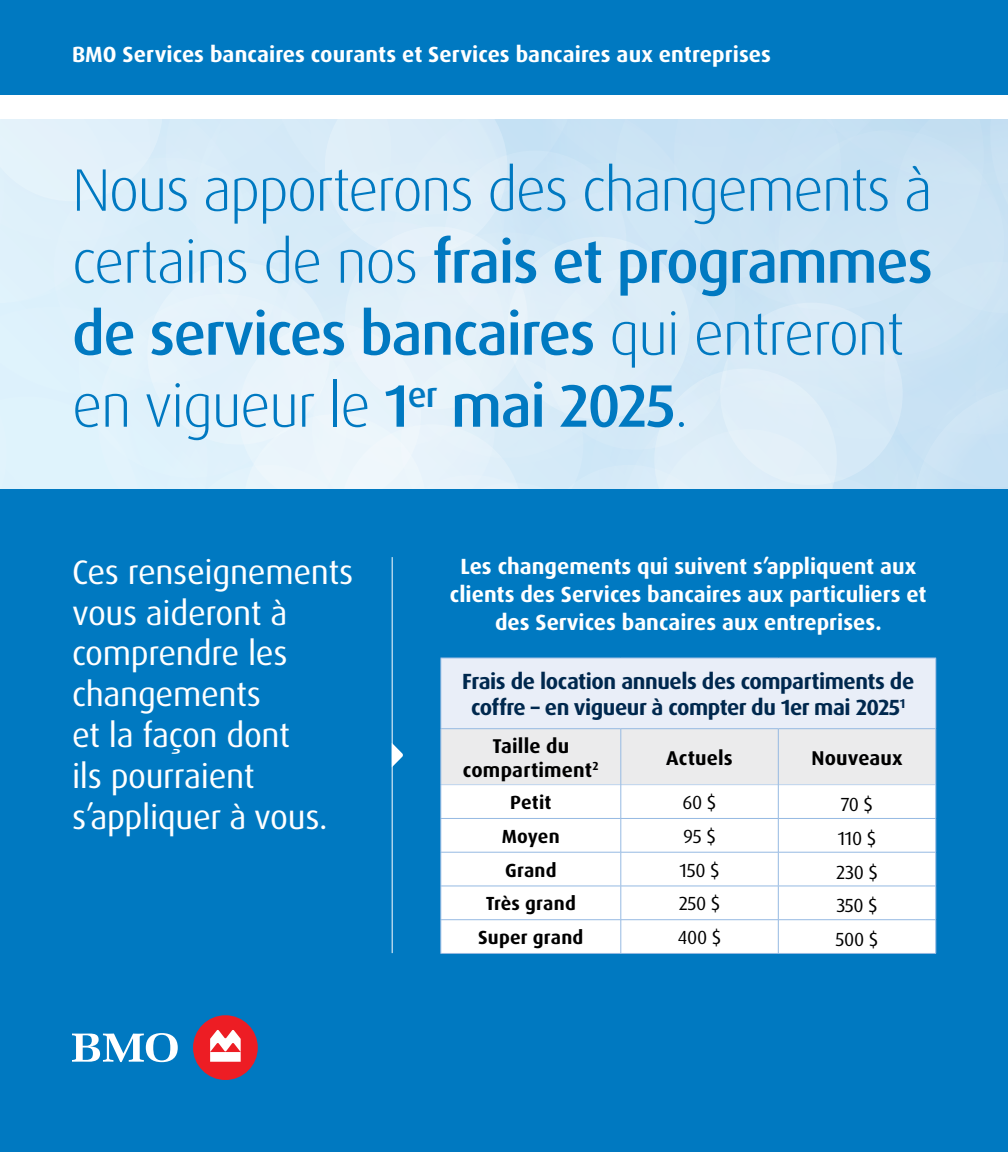
<style>
.page{position:relative;width:1008px;height:1152px;background:#fff}
.page>*{position:absolute;margin:0;border:0;box-sizing:border-box;transform-origin:0 0}
.Cover_Title{font:300 60px/72px "Dax Pro";letter-spacing:-.03em;color:#0079c1}
.Intro_Copy_Blue{font:34px/40.8px "Dax Pro";letter-spacing:-.01em;color:#fff}
.Paragraph_Headline{font:700 22px/28px "Dax Pro";color:#fff;text-align:center}
.Table_Title__centered{font:700 22px/26.4px "Dax Pro";letter-spacing:-.02em;color:#00284e;text-align:center}
.Line_of_Business{font:700 22px "Dax Pro";letter-spacing:.005em;color:#fff}
.Table_Column_Header{font:700 20px/24px "Dax Pro";letter-spacing:.01em;color:#000;text-align:center}
.Table_Text{font:19px "Dax Pro";letter-spacing:-.02em;color:#000}
.Table_Side_Bar{font:700 19px "Dax Pro";letter-spacing:.01em;color:#000}
.s1{font-weight:500}
</style>
<div class="page">
<svg style="left:0;top:119px;width:1008px;height:371px;background:#ddeef9"></svg>
<svg style="left:542px;top:119px;width:466px;height:292px;background:#d0e6f5"></svg>
<div style="left:0;top:490px;width:1008px;height:662px;background:#0079c1"></div>
<div style="left:193px;top:1015px;width:65px;height:65px;background:#ed1d24;border-radius:50%"></div>
<svg style="left:72px;top:1033px;width:106px;height:29px"></svg>
<svg style="left:210px;top:1030px;width:31px;height:32px"></svg>
<div style="left:0;top:0;width:1008px;height:107px;background:#0079c1"></div>
<div style="left:0;top:95px;width:1008px;height:24px;background:#fff"></div>
<hr style="left:392px;top:557px;width:1px;height:396px;background:#fff">
<svg style="left:392px;top:743px;width:11px;height:24px"></svg>
<div style="left:441px;top:658px;width:495px;height:71px;background:#e9eef8"></div>
<div style="left:441px;top:729px;width:494px;height:55px;background:#ebebec"></div>
<div style="left:441px;top:785px;width:494px;height:168px;background:#fff"></div>
<hr style="left:441px;top:784px;width:180px;height:1px;background:#c7d8ef">
<hr style="left:621px;top:784px;width:157px;height:1px;background:#c7d8ef">
<hr style="left:779px;top:784px;width:157px;height:1px;background:#c7d8ef">
<hr style="left:440px;top:729px;width:1px;height:56px;background:#95b9e2">
<hr style="left:620px;top:729px;width:1px;height:56px;background:#95b9e2">
<hr style="left:778px;top:729px;width:1px;height:56px;background:#95b9e2">
<hr style="left:935px;top:729px;width:1px;height:56px;background:#95b9e2">
<hr style="left:440px;top:785px;width:1px;height:33px;background:#95b9e2">
<hr style="left:620px;top:785px;width:1px;height:33px;background:#95b9e2">
<hr style="left:778px;top:785px;width:1px;height:33px;background:#95b9e2">
<hr style="left:935px;top:785px;width:1px;height:33px;background:#95b9e2">
<hr style="left:441px;top:818px;width:180px;height:1px;background:#95b9e2">
<hr style="left:440px;top:819px;width:1px;height:33px;background:#95b9e2">
<hr style="left:621px;top:818px;width:157px;height:1px;background:#95b9e2">
<hr style="left:620px;top:819px;width:1px;height:33px;background:#95b9e2">
<hr style="left:778px;top:818px;width:158px;height:1px;background:#95b9e2">
<hr style="left:778px;top:819px;width:1px;height:33px;background:#95b9e2">
<hr style="left:935px;top:819px;width:1px;height:33px;background:#95b9e2">
<hr style="left:441px;top:852px;width:180px;height:1px;background:#95b9e2">
<hr style="left:440px;top:852px;width:1px;height:34px;background:#95b9e2">
<hr style="left:621px;top:852px;width:157px;height:1px;background:#95b9e2">
<hr style="left:620px;top:852px;width:1px;height:34px;background:#95b9e2">
<hr style="left:778px;top:852px;width:158px;height:1px;background:#95b9e2">
<hr style="left:778px;top:852px;width:1px;height:34px;background:#95b9e2">
<hr style="left:935px;top:852px;width:1px;height:34px;background:#95b9e2">
<hr style="left:441px;top:886px;width:180px;height:1px;background:#95b9e2">
<hr style="left:440px;top:886px;width:1px;height:33px;background:#95b9e2">
<hr style="left:621px;top:886px;width:157px;height:1px;background:#95b9e2">
<hr style="left:620px;top:886px;width:1px;height:33px;background:#95b9e2">
<hr style="left:778px;top:886px;width:158px;height:1px;background:#95b9e2">
<hr style="left:778px;top:886px;width:1px;height:33px;background:#95b9e2">
<hr style="left:935px;top:886px;width:1px;height:33px;background:#95b9e2">
<hr style="left:441px;top:919px;width:180px;height:1px;background:#95b9e2">
<hr style="left:440px;top:920px;width:1px;height:33px;background:#95b9e2">
<hr style="left:621px;top:919px;width:157px;height:1px;background:#95b9e2">
<hr style="left:620px;top:920px;width:1px;height:33px;background:#95b9e2">
<hr style="left:778px;top:919px;width:158px;height:1px;background:#95b9e2">
<hr style="left:778px;top:920px;width:1px;height:33px;background:#95b9e2">
<hr style="left:935px;top:920px;width:1px;height:33px;background:#95b9e2">
<hr style="left:441px;top:953px;width:180px;height:1px;background:#95b9e2">
<hr style="left:621px;top:953px;width:157px;height:1px;background:#95b9e2">
<hr style="left:778px;top:953px;width:158px;height:1px;background:#95b9e2">
<hr style="left:440px;top:658px;width:181px;height:1px;background:#95b9e2">
<hr style="left:440px;top:658px;width:1px;height:70px;background:#95b9e2">
<hr style="left:621px;top:658px;width:157px;height:1px;background:#95b9e2">
<hr style="left:778px;top:658px;width:158px;height:1px;background:#95b9e2">
<hr style="left:935px;top:658px;width:1px;height:70px;background:#95b9e2">
<hr style="left:440px;top:728px;width:181px;height:1px;background:#95b9e2">
<hr style="left:621px;top:728px;width:157px;height:1px;background:#95b9e2">
<hr style="left:778px;top:728px;width:158px;height:1px;background:#95b9e2">
<h1 class="Line_of_Business" style="left:72px;top:40px;width:700px">BMO Services bancaires courants et Services bancaires aux entreprises</h1>
<h1 class="Cover_Title" style="left:72px;top:154px;width:863px">Nous apporterons des changements à certains de nos <span class="s1">frais et programmes de services bancaires</span> qui entreront en vigueur le <span class="s1">1</span><sup>er</sup> <span class="s1">mai 2025</span>.</h1>
<p class="Intro_Copy_Blue" style="left:72px;top:552px;width:283px">Ces renseignements vous aideront à comprendre les changements<br>et la façon dont<br>ils pourraient s’appliquer à vous.</p>
<h2 class="Paragraph_Headline" style="left:450px;top:553px;width:478px">Les changements qui suivent s’appliquent aux clients des Services bancaires aux particuliers et des Services bancaires aux entreprises.</h2>
<h4 class="Table_Title__centered" style="left:462px;top:668px;width:454px">Frais de location annuels des compartiments de coffre – en vigueur à compter du 1er mai 2025<sup>1</sup></h4>
<h5 class="Table_Column_Header" style="left:463px;top:734px;width:137px">Taille du compartiment<sup>2</sup></h5>
<h5 class="Table_Column_Header" style="left:666px;top:746px;width:68px">Actuels</h5>
<h5 class="Table_Column_Header" style="left:811px;top:746px;width:93px">Nouveaux</h5>
<h6 class="Table_Side_Bar" style="left:510px;top:790px;width:43px">Petit</h6>
<p class="Table_Text" style="left:683px;top:790px;width:35px">60 $</p>
<p class="Table_Text" style="left:841px;top:792px;width:34px">70 $</p>
<h6 class="Table_Side_Bar" style="left:502px;top:824px;width:59px">Moyen</h6>
<p class="Table_Text" style="left:683px;top:824px;width:34px">95 $</p>
<p class="Table_Text" style="left:838px;top:826px;width:40px">110 $</p>
<h6 class="Table_Side_Bar" style="left:505px;top:858px;width:53px">Grand</h6>
<p class="Table_Text" style="left:680px;top:858px;width:42px">150 $</p>
<p class="Table_Text" style="left:836px;top:860px;width:43px">230 $</p>
<h6 class="Table_Side_Bar" style="left:486px;top:891px;width:92px">Très grand</h6>
<p class="Table_Text" style="left:679px;top:891px;width:43px">250 $</p>
<p class="Table_Text" style="left:836px;top:893px;width:43px">350 $</p>
<h6 class="Table_Side_Bar" style="left:478px;top:925px;width:107px">Super grand</h6>
<p class="Table_Text" style="left:678px;top:925px;width:45px">400 $</p>
<p class="Table_Text" style="left:836px;top:927px;width:44px">500 $</p>
</div>
